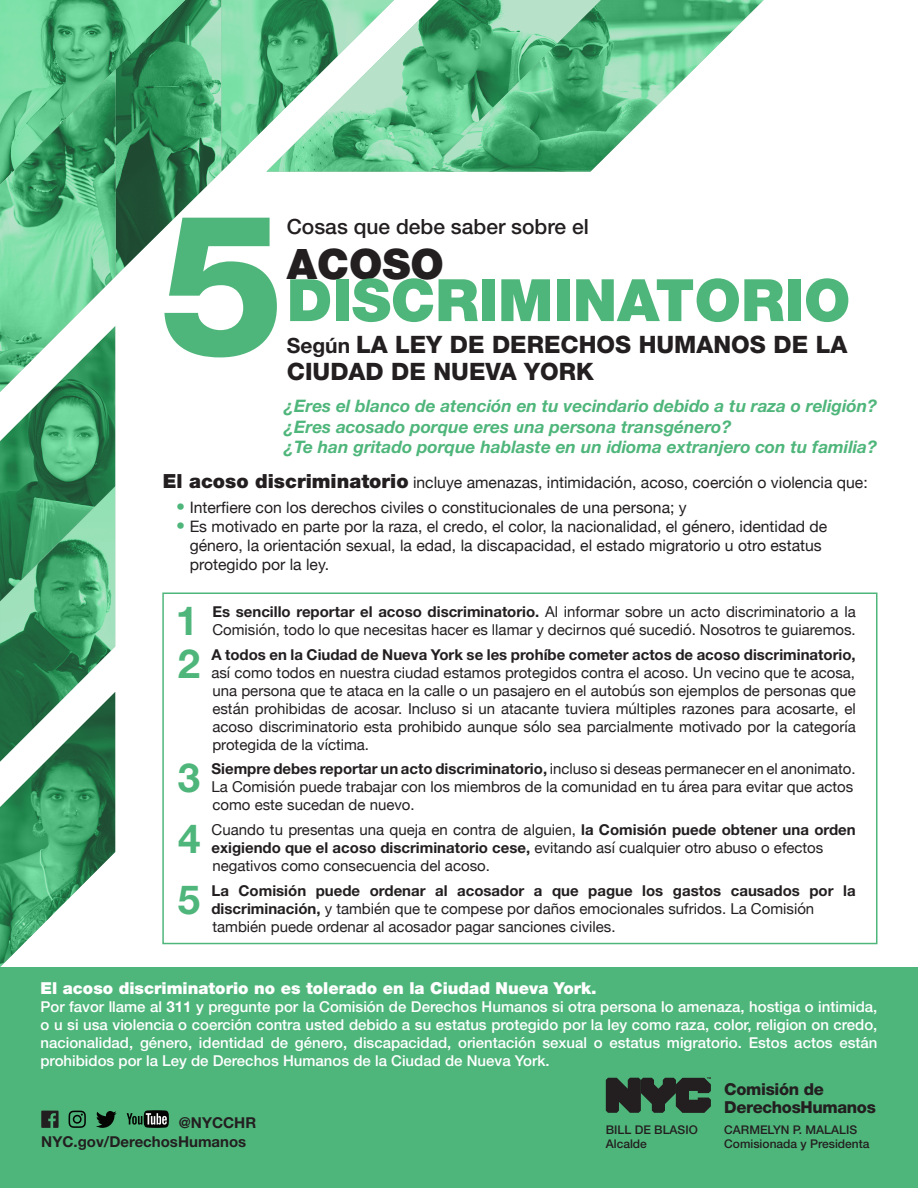
<style>
.page{position:relative;width:918px;height:1188px;background:#fff}
.page>*{position:absolute;margin:0;border:0;box-sizing:border-box;transform-origin:0 0}
.t1{font:800 198px "Helvetica Neue";color:#4fb67b}
.t2{font:900 58.5px "Helvetica Neue";color:#4fb67b}
.t3{font:900 42px "Helvetica Neue";color:#231f20}
.t4{font:700 40.2px "Helvetica Neue";color:#4fb67b}
.t5{font:800 24px/27px "Helvetica Neue";color:#231f20}
.t6{font:500 21px "Helvetica Neue";color:#231f20}
.t7{font:italic 700 17.25px "Helvetica Neue";color:#4fb67b}
.t8{font:900 16.5px "Helvetica Neue";color:#fff}
.t9{font:800 16.5px "Helvetica Neue";letter-spacing:-.02em;color:#231f20}
.t10{font:15.75px/18.9px "Helvetica Neue";color:#231f20}
.t11{font:15px/18px "Helvetica Neue";color:#231f20}
.t12{font:500 15px/18px "Helvetica Neue";color:#fff;text-align:justify}
.t13{font:700 15px/18px "Helvetica Neue";color:#231f20}
.t14{font:500 12px "Helvetica Neue";color:#231f20}
.t15{font:700 2.7px "Helvetica Neue LT Std";color:#231f20}
.s1{font-weight:700;font-size:21px}
.s2{font-weight:900;font-size:19.5px}
.s3{font-weight:700;font-size:18px;color:#4fb67b}
.s4{font-weight:700}
.s5{font-weight:400}
</style>
<div class="page">
<div style="left:0;top:967px;width:918px;height:221px;background:#4fb67b"></div>
<svg style="left:0;top:0;width:394px;height:967px"></svg>
<img style="left:0;top:326px;width:115px;height:275px">
<img style="left:266px;top:0;width:162px;height:172px">
<img style="left:428px;top:0;width:336px;height:172px">
<svg style="left:606px;top:1078px;width:105px;height:35px"></svg>
<svg style="left:41px;top:1111px;width:18px;height:17px"></svg>
<svg style="left:69px;top:1111px;width:17px;height:17px"></svg>
<svg style="left:96px;top:1111px;width:21px;height:17px"></svg>
<svg style="left:127px;top:1110px;width:42px;height:18px"></svg>
<p class="t1" style="left:160px;top:167px;width:126px">5</p>
<p class="t6" style="left:287px;top:214px;width:303px">Cosas que debe saber sobre el</p>
<p class="t3" style="left:287px;top:239px;width:159px">ACOSO</p>
<p class="t2" style="left:287px;top:265px;width:565px">DISCRIMINATORIO</p>
<p class="t5" style="left:287px;top:330px;width:562px"><span class="s1">Según</span> LA LEY DE DERECHOS HUMANOS DE LA<br>CIUDAD DE NUEVA YORK</p>
<p class="t7" style="left:284px;top:395px;width:594px">¿Eres el blanco de atención en tu vecindario debido a tu raza o religión?</p>
<p class="t7" style="left:284px;top:416px;width:449px">¿Eres acosado porque eres una persona transgénero?</p>
<p class="t7" style="left:284px;top:437px;width:594px">¿Te han gritado porque hablaste en un idioma extranjero con tu familia?</p>
<p class="t10" style="left:163px;top:473px;width:707px"><span class="s2">El acoso discriminatorio</span> incluye amenazas, intimidación, acoso, coerción o violencia que:</p>
<p class="t10" style="left:176px;top:499px;width:512px"><span class="s3">•</span> Interfiere con los derechos civiles o constitucionales de una persona; y</p>
<p class="t10" style="left:190px;top:518px;width:639px;text-indent:-14px"><span class="s3">•</span> Es motivado en parte por la raza, el credo, el color, la nacionalidad, el género, identidad de género, la orientación sexual, la edad, la discapacidad, el estado migratorio u otro estatus protegido por la ley.</p>
<p class="t4" style="left:176px;top:596px;width:24px">1</p>
<p class="t11" style="left:212px;top:603px;width:645px"><span class="s4">Es sencillo reportar el acoso discriminatorio.</span> Al informar sobre un acto discriminatorio a la<br>Comisión, todo lo que necesitas hacer es llamar y decirnos qué sucedió. Nosotros te guiaremos.</p>
<p class="t4" style="left:178px;top:638px;width:24px">2</p>
<p class="t11" style="left:211px;top:646px;width:646px"><span class="s4">A todos en la Ciudad de Nueva York se les prohíbe cometer actos de acoso discriminatorio, </span>así como todos en nuestra ciudad estamos protegidos contra el acoso. Un vecino que te acosa,</p>
<p class="t11" style="left:212px;top:682px;width:645px;text-align:justify">una persona que te ataca en la calle o un pasajero en el autobús son ejemplos de personas que están prohibidas de acosar. Incluso si un atacante tuviera múltiples razones para acosarte, el acoso discriminatorio esta prohibido aunque sólo sea parcialmente motivado por la categoría protegida de la víctima.</p>
<p class="t4" style="left:178px;top:753px;width:24px">3</p>
<p class="t11" style="left:211px;top:761px;width:646px"><span class="s4">Siempre debes reportar un acto discriminatorio,</span> incluso si deseas permanecer en el anonimato.<br>La Comisión puede trabajar con los miembros de la comunidad en tu área para evitar que actos</p>
<p class="t11" style="left:212px;top:797px;width:204px">como este sucedan de nuevo.</p>
<p class="t4" style="left:178px;top:814px;width:24px">4</p>
<p class="t11" style="left:212px;top:822px;width:646px">Cuando tu presentas una queja en contra de alguien, <span class="s4">la Comisión puede obtener una orden exigiendo que el acoso discriminatorio cese,</span> evitando así cualquier otro abuso o efectos</p>
<p class="t11" style="left:212px;top:858px;width:279px">negativos como consecuencia del acoso.</p>
<p class="t4" style="left:178px;top:875px;width:24px">5</p>
<p class="t13" style="left:211px;top:881px;width:646px">La Comisión puede ordenar al acosador a que pague los gastos causados por la discriminación, <span class="s5">y también que te compese por daños emocionales sufridos. La Comisión</span></p>
<p class="t11" style="left:212px;top:918px;width:405px">también puede ordenar al acosador pagar sanciones civiles.</p>
<p class="t8" style="left:40px;top:978px;width:558px">El acoso discriminatorio no es tolerado en la Ciudad Nueva York.</p>
<p class="t12" style="left:40px;top:997px;width:838px">Por favor llame al <span class="s4">311</span> y pregunte por la Comisión de Derechos Humanos si otra persona lo amenaza, hostiga o intimida, o u si usa violencia o coerción contra usted debido a su estatus protegido por la ley como raza, color, religion on credo, nacionalidad, género, identidad de género, discapacidad, orientación sexual o estatus migratorio. Estos actos están prohibidos por la Ley de Derechos Humanos de la Ciudad de Nueva York.</p>
<p class="t15" style="left:707px;top:1077px;width:6px">TM</p>
<p class="t9" style="left:724px;top:1079px;width:101px">Comisión de</p>
<p class="t9" style="left:724px;top:1097px;width:153px">DerechosHumanos</p>
<p class="t14" style="left:606px;top:1123px;width:94px">BILL DE BLASIO</p>
<p class="t14" style="left:606px;top:1136px;width:43px">Alcalde</p>
<p class="t13" style="left:179px;top:1113px;width:79px">@NYCCHR</p>
<p class="t13" style="left:41px;top:1132px;width:207px">NYC.gov/DerechosHumanos</p>
<p class="t14" style="left:724px;top:1123px;width:134px">CARMELYN P. MALALIS</p>
<p class="t14" style="left:724px;top:1136px;width:147px">Comisionada y Presidenta</p>
</div>
